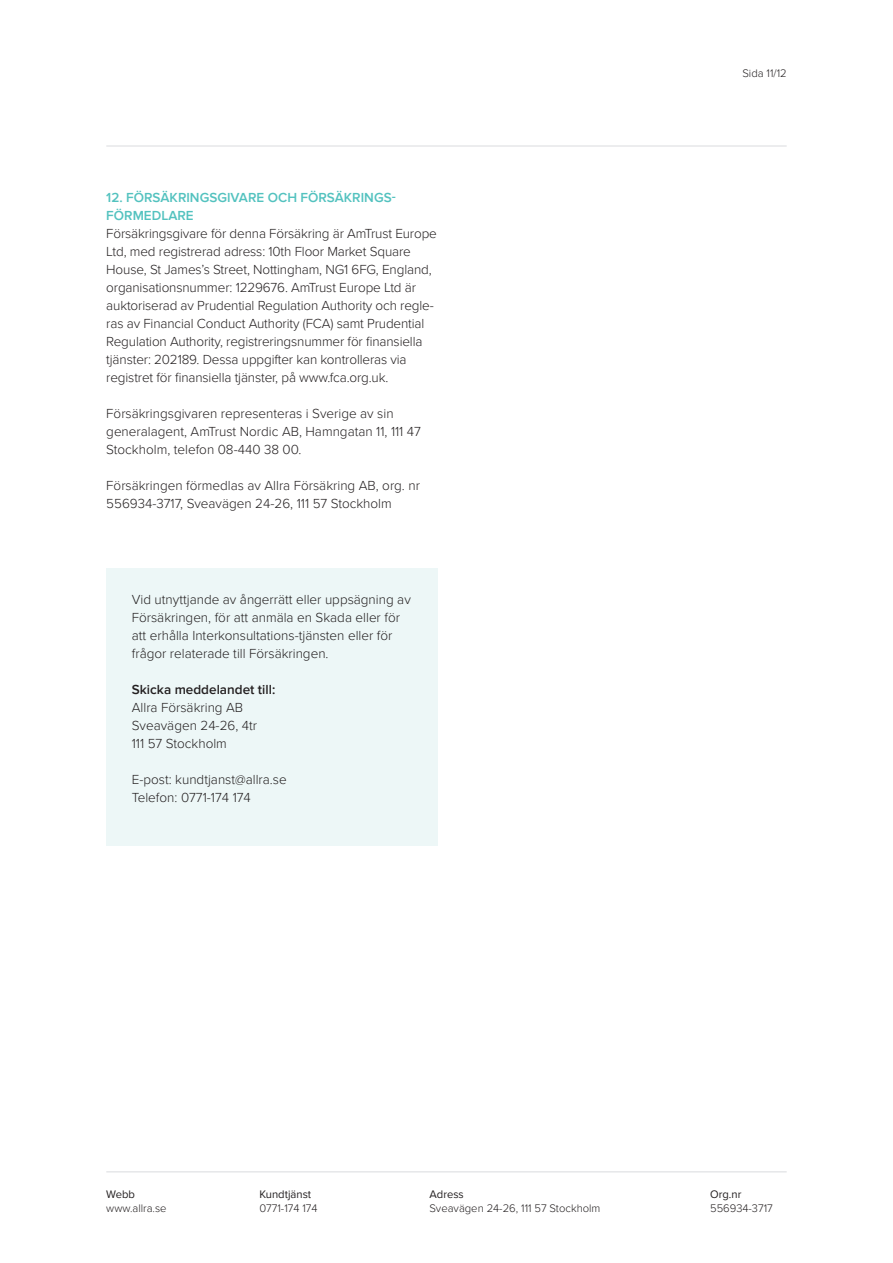
<style>
.page{position:relative;width:893px;height:1263px;background:#fff}
.page>*{position:absolute;margin:0;border:0;box-sizing:border-box;transform-origin:0 0}
.t1{font:300 13.5px/18px "Proxima Nova";letter-spacing:-.01em;color:#231f20}
.t2{font:600 13.5px/18px "Proxima Nova";color:#53c2bf}
.t3{font:600 13.5px "Proxima Nova";color:#231f20}
.t4{font:300 11.25px "Proxima Nova";color:#231f20}
.t5{font:11.25px "Proxima Nova";color:#231f20}
</style>
<div class="page">
<div style="left:106px;top:568px;width:331px;height:278px;background:#edf7f7"></div>
<hr style="left:106px;top:145px;width:681px;height:2px;background:#e6e7e9">
<hr style="left:106px;top:1171px;width:681px;height:1px;background:#e6e7e9">
<p class="t2" style="left:106px;top:189px;width:291px">12. FÖRSÄKRINGSGIVARE OCH FÖRSÄKRINGS-<br>FÖRMEDLARE</p>
<p class="t1" style="left:106px;top:225px;width:332px">Försäkringsgivare för denna Försäkring är AmTrust Europe Ltd, med registrerad adress: 10th Floor Market Square House, St James’s Street, Nottingham, NG1 6FG, England, organisationsnummer: 1229676. AmTrust Europe Ltd är auktoriserad av Prudential Regulation Authority och regle&shy;ras av Financial Conduct Authority (FCA) samt Prudential Regulation Authority, registreringsnummer för finansiella tjänster: 202189. Dessa uppgifter kan kontrolleras via registret för finansiella tjänster, på www.fca.org.uk.</p>
<p class="t1" style="left:106px;top:405px;width:316px">Försäkringsgivaren representeras i Sverige av sin generalagent, AmTrust Nordic AB, Hamngatan 11, 111 47<br>Stockholm, telefon 08-440 38 00.</p>
<p class="t1" style="left:106px;top:477px;width:315px">Försäkringen förmedlas av Allra Försäkring AB, org. nr<br>556934-3717, Sveavägen 24-26, 111 57 Stockholm</p>
<p class="t1" style="left:132px;top:591px;width:280px">Vid utnyttjande av ångerrätt eller uppsägning av Försäkringen, för att anmäla en Skada eller för att erhålla Interkonsultations-tjänsten eller för frågor relaterade till Försäkringen.</p>
<p class="t3" style="left:132px;top:682px;width:145px">Skicka meddelandet till:</p>
<p class="t1" style="left:132px;top:699px;width:127px">Allra Försäkring AB<br>Sveavägen 24-26, 4tr<br>111 57 Stockholm</p>
<p class="t1" style="left:132px;top:771px;width:156px">E-post: kundtjanst@allra.se<br>Telefon: 0771-174 174</p>
<p class="t4" style="left:742px;top:66px;width:46px">Sida 11/12</p>
<p class="t5" style="left:106px;top:1188px;width:30px">Webb</p>
<p class="t5" style="left:259px;top:1188px;width:53px">Kundtjänst</p>
<p class="t5" style="left:429px;top:1188px;width:36px">Adress</p>
<p class="t5" style="left:710px;top:1188px;width:33px">Org.nr</p>
<p class="t4" style="left:106px;top:1201px;width:62px">www.allra.se</p>
<p class="t4" style="left:259px;top:1201px;width:60px">0771-174 174</p>
<p class="t4" style="left:429px;top:1201px;width:172px">Sveavägen 24-26, 111 57 Stockholm</p>
<p class="t4" style="left:710px;top:1201px;width:64px">556934-3717</p>
</div>
